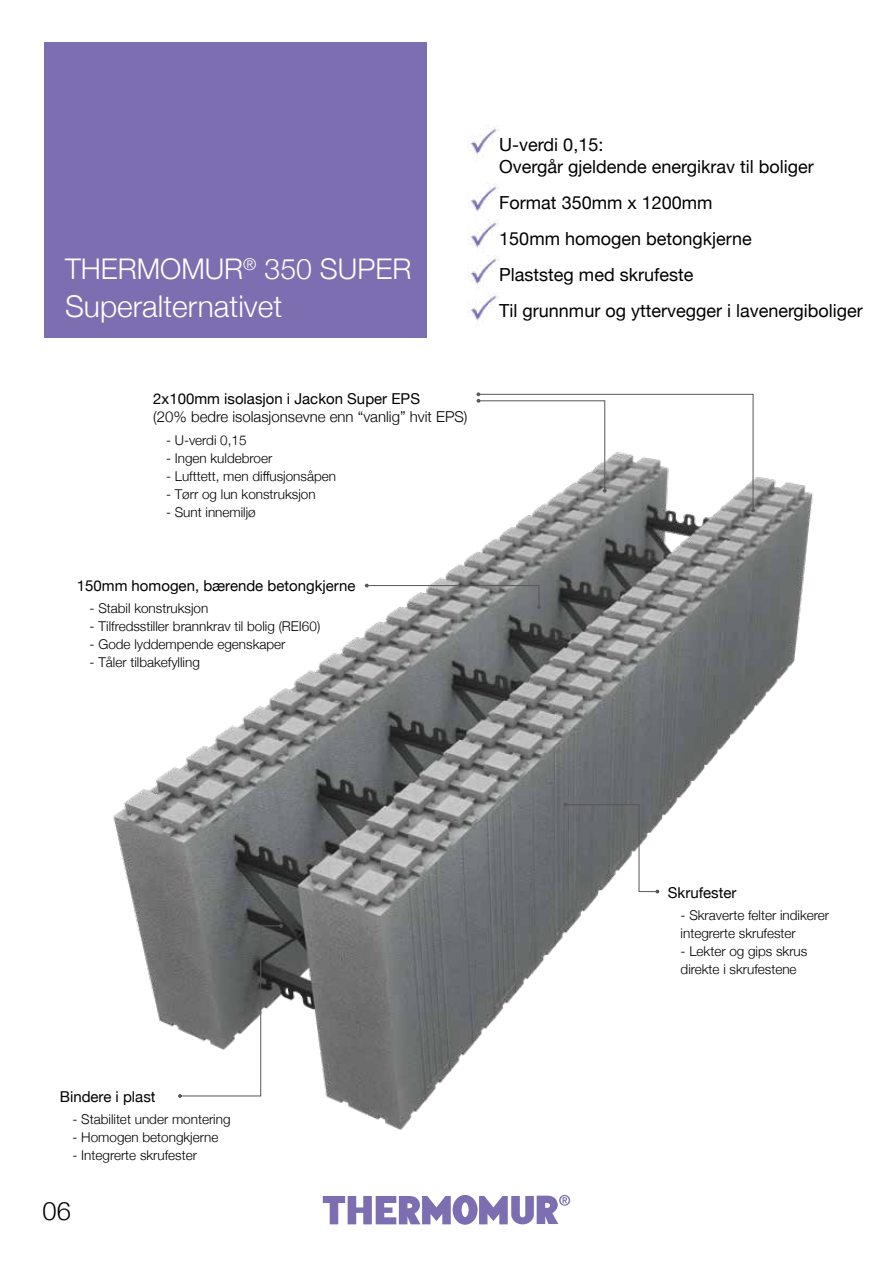
<style>
.page{position:relative;width:893px;height:1263px;background:#fff}
.page>*{position:absolute;margin:0;border:0;box-sizing:border-box;transform-origin:0 0}
.t1{font:300 30px "Helvetica Neue";color:#fff}
.t2{font:300 28.5px "Helvetica Neue";color:#fff}
.t3{font:300 25.5px "Helvetica Neue";color:#000}
.t4{font:18px/36px "Helvetica Neue";color:#000}
.t5{font:15px "Helvetica Neue";color:#000}
.t6{font:300 15px "Helvetica Neue";color:#000}
.t7{font:300 13.5px/18px "Helvetica Neue";color:#000}
</style>
<div class="page">
<img style="left:468px;top:126px;width:31px;height:29px">
<img style="left:468px;top:183px;width:31px;height:29px">
<img style="left:468px;top:219px;width:31px;height:29px">
<img style="left:468px;top:256px;width:31px;height:29px">
<img style="left:468px;top:292px;width:31px;height:29px">
<div style="left:44px;top:43px;width:382px;height:295px;background:#7c6eb0"></div>
<img style="left:113px;top:477px;width:700px;height:653px">
<svg style="left:476px;top:392px;width:279px;height:120px"></svg>
<svg style="left:365px;top:584px;width:176px;height:25px"></svg>
<svg style="left:178px;top:924px;width:105px;height:174px"></svg>
<svg style="left:564px;top:803px;width:95px;height:90px"></svg>
<svg style="left:323px;top:1195px;width:247px;height:30px"></svg>
<h2 class="t2" style="left:65px;top:246px;width:348px">THERMOMUR<sup>®</sup> 350 SUPER</h2>
<h1 class="t1" style="left:65px;top:282px;width:219px">Superalternativet</h1>
<p class="t5" style="left:153px;top:388px;width:268px">2x100mm isolasjon i Jackon Super EPS</p>
<p class="t6" style="left:153px;top:405px;width:316px">(20% bedre isolasjonsevne enn “vanlig” hvit EPS)</p>
<p class="t7" style="left:166px;top:430px;width:82px">- U-verdi 0,15</p>
<p class="t7" style="left:166px;top:448px;width:108px">- Ingen kuldebroer</p>
<p class="t7" style="left:166px;top:466px;width:171px">- Lufttett, men diffusjonsåpen</p>
<p class="t7" style="left:166px;top:484px;width:151px">- Tørr og lun konstruksjon</p>
<p class="t7" style="left:166px;top:502px;width:91px">- Sunt innemiljø</p>
<p class="t5" style="left:77px;top:575px;width:280px">150mm homogen, bærende betongkjerne</p>
<p class="t7" style="left:90px;top:598px;width:120px">- Stabil konstruksjon</p>
<p class="t7" style="left:90px;top:616px;width:232px">- Tilfredsstiller brannkrav til bolig (REI60)</p>
<p class="t7" style="left:90px;top:634px;width:197px">- Gode lyddempende egenskaper</p>
<p class="t7" style="left:90px;top:652px;width:112px">- Tåler tilbakefylling</p>
<h3 class="t4" style="left:499px;top:135px;width:316px;line-height:21.6px">U-verdi 0,15:<br>Overgår gjeldende energikrav til boliger</h3>
<h3 class="t4" style="left:499px;top:185px;width:365px">Format 350mm x 1200mm<br>150mm homogen betongkjerne<br>Plaststeg med skrufeste<br>Til grunnmur og yttervegger i lavenergiboliger</h3>
<p class="t5" style="left:60px;top:1086px;width:97px">Bindere i plast</p>
<p class="t7" style="left:72px;top:1109px;width:160px">- Stabilitet under montering</p>
<p class="t7" style="left:72px;top:1127px;width:148px">- Homogen betongkjerne</p>
<p class="t7" style="left:72px;top:1145px;width:126px">- Integrerte skrufester</p>
<h3 class="t3" style="left:43px;top:1190px;width:30px">06</h3>
<p class="t5" style="left:668px;top:881px;width:70px">Skrufester</p>
<p class="t7" style="left:681px;top:905px;width:150px">- Skraverte felter indikerer integrerte skrufester</p>
<p class="t7" style="left:681px;top:941px;width:128px">- Lekter og gips skrus direkte i skrufestene</p>
</div>
